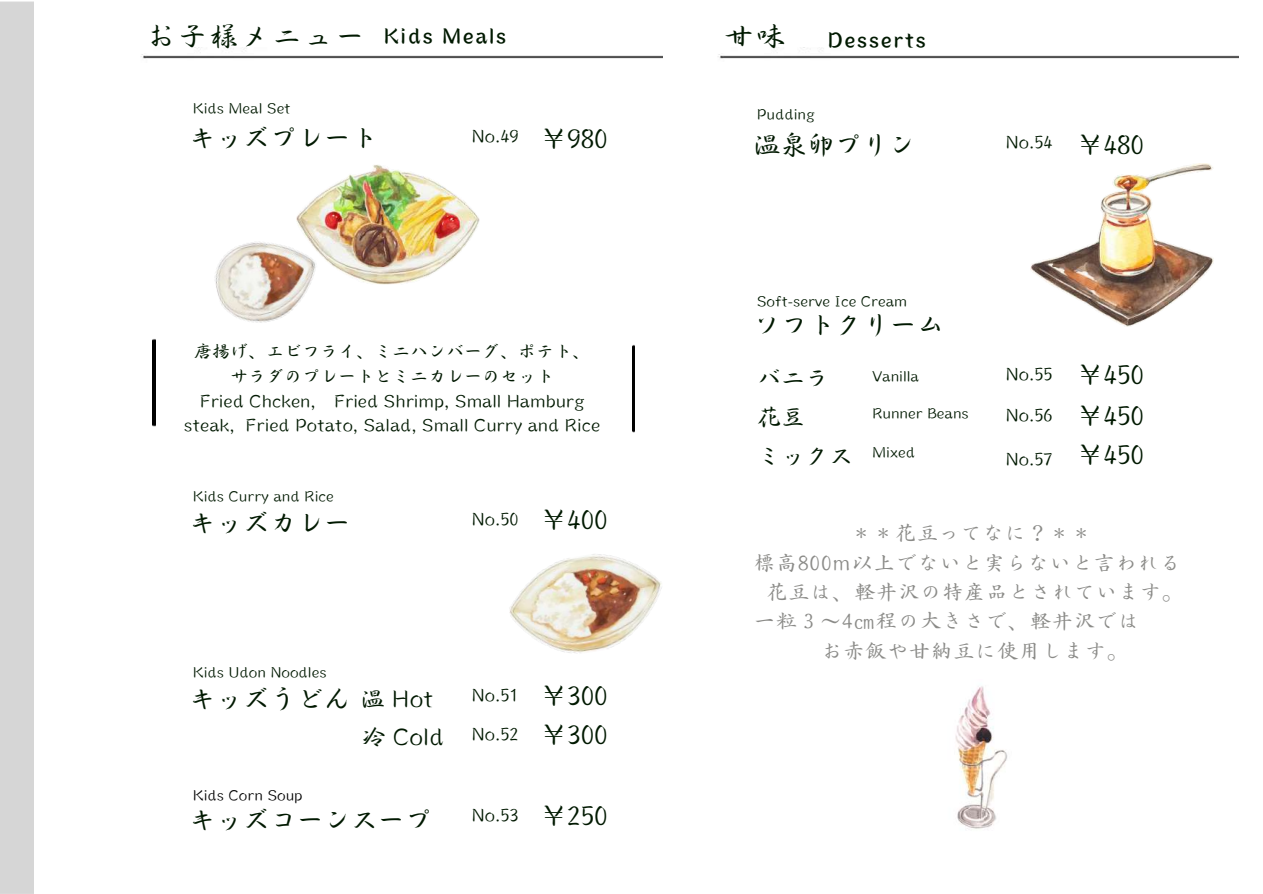
<style>
.page{position:relative;width:1263px;height:894px;background:#fff}
.page>*{position:absolute;margin:0;border:0;box-sizing:border-box;transform-origin:0 0}
.t1{font:28.5px "S Motoya Gyosyo Std W3";color:#011901}
.t2{font:27px/40.2px "S Motoya Gyosyo Std W3";color:#011901;text-align:justify}
.t3{font:24px/38px "S Motoya Gyosyo Std W3";color:#011901}
.t4{font:21px "S Motoya Sinkai Std W3";letter-spacing:.05em;color:#8b8b88}
.t5{font:21px "S Motoya Gyosyo Std W5";letter-spacing:.06em;color:#011901}
.t6{font:18px/24.8px "S Motoya Gyosyo Std W3";color:#011901;text-align:center}
.t7{font:15px "S Motoya Gyosyo Std W3";color:#011901}
.t8{font:15px "S Motoya Gyosyo Std W3";color:#000}
.s1{font-family:"S Motoya Gyosyo Std W3";font-size:28.5px}
.s2{font-size:27px}
</style>
<div class="page">
<img style="left:141px;top:47px;width:521px;height:12px">
<img style="left:955px;top:686px;width:53px;height:143px">
<img style="left:296px;top:164px;width:183px;height:121px">
<img style="left:509px;top:554px;width:153px;height:99px">
<img style="left:153px;top:339px;width:2px;height:87px">
<img style="left:632px;top:344px;width:2px;height:88px">
<img style="left:215px;top:224px;width:113px;height:99px">
<img style="left:718px;top:47px;width:520px;height:12px">
<img style="left:1030px;top:163px;width:183px;height:163px">
<p class="t5" style="left:147px;top:26px;width:361px"><span class="s1">お⼦様メニュー</span> Kids Meals</p>
<p class="t7" style="left:193px;top:101px;width:99px">Kids Meal Set</p>
<h2 class="t2" style="left:189px;top:118px;width:190px">キッズプレート</h2>
<p class="t6" style="left:472px;top:124px;width:138px">No.49 <span class="s2">￥980</span></p>
<p class="t6" style="left:184px;top:339px;width:418px">唐揚げ、エビフライ、ミニハンバーグ、ポテト、サラダのプレートとミニカレーのセット<br>Fried Chcken, Fried Shrimp, Small Hamburg steak, Fried Potato, Salad, Small Curry and Rice</p>
<p class="t7" style="left:193px;top:488px;width:142px">Kids Curry and Rice</p>
<h2 class="t2" style="left:189px;top:502px;width:163px">キッズカレー</h2>
<p class="t6" style="left:472px;top:507px;width:48px">No.50</p>
<h2 class="t2" style="left:540px;top:500px;width:69px">￥400</h2>
<p class="t7" style="left:193px;top:664px;width:135px">Kids Udon Noodles</p>
<h2 class="t2" style="left:189px;top:678px;width:163px">キッズうどん</h2>
<h2 class="t2" style="left:540px;top:675px;width:69px">￥300</h2>
<p class="t6" style="left:472px;top:676px;width:48px;line-height:38.4px;text-align:left">No.51<br>No.52</p>
<h3 class="t3" style="left:361px;top:679px;width:85px">温 Hot冷 Cold</h3>
<h2 class="t2" style="left:540px;top:714px;width:69px">￥300</h2>
<p class="t8" style="left:193px;top:787px;width:111px">Kids Corn Soup</p>
<h2 class="t2" style="left:189px;top:799px;width:244px">キッズコーンスープ</h2>
<p class="t6" style="left:472px;top:802px;width:138px">No.53 <span class="s2">￥250</span></p>
<h1 class="t1" style="left:725px;top:22px;width:62px">⽢味</h1>
<p class="t5" style="left:827px;top:29px;width:100px">Desserts</p>
<p class="t7" style="left:757px;top:106px;width:60px">Pudding</p>
<h2 class="t2" style="left:754px;top:124px;width:163px">温泉卵プリン</h2>
<p class="t6" style="left:1005px;top:130px;width:48px">No.54</p>
<h2 class="t2" style="left:1076px;top:124px;width:69px">￥480</h2>
<p class="t7" style="left:757px;top:294px;width:152px">Soft-serve Ice Cream</p>
<h2 class="t2" style="left:754px;top:305px;width:192px">ソフトクリーム</h2>
<h3 class="t3" style="left:757px;top:358px;width:73px">バニラ</h3>
<p class="t7" style="left:872px;top:369px;width:49px">Vanilla</p>
<p class="t7" style="left:872px;top:406px;width:98px">Runner Beans</p>
<p class="t7" style="left:872px;top:445px;width:45px">Mixed</p>
<h3 class="t3" style="left:757px;top:397px;width:97px;line-height:39.2px">花豆<br>ミックス</h3>
<p class="t6" style="left:1005px;top:362px;width:48px">No.55</p>
<p class="t6" style="left:1005px;top:403px;width:48px">No.56</p>
<p class="t6" style="left:1005px;top:446px;width:48px">No.57</p>
<h2 class="t2" style="left:1076px;top:354px;width:69px">￥450￥450￥450</h2>
<p class="t4" style="left:851px;top:523px;width:242px">＊＊花⾖ってなに？＊＊</p>
<p class="t4" style="left:754px;top:552px;width:428px">標⾼800m以上でないと実らないと⾔われる</p>
<p class="t4" style="left:766px;top:581px;width:418px">花⾖は、軽井沢の特産品とされています。</p>
<p class="t4" style="left:754px;top:610px;width:386px">⼀粒３〜4㎝程の⼤きさで、軽井沢では</p>
<p class="t4" style="left:821px;top:640px;width:308px">お⾚飯や⽢納⾖に使⽤します。</p>
</div>
